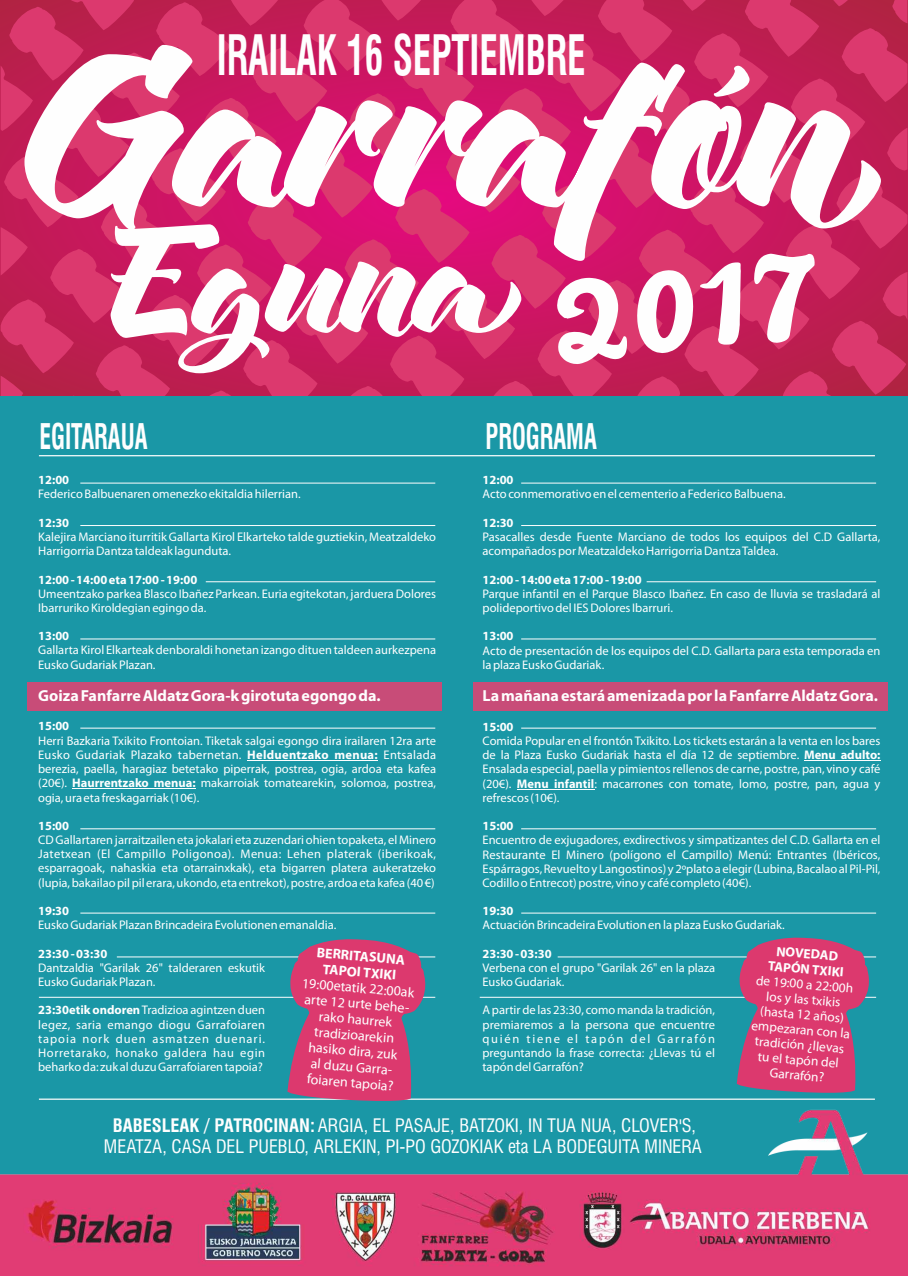
<style>
.page{position:relative;width:908px;height:1276px;background:#fff}
.page>*{position:absolute;margin:0;border:0;box-sizing:border-box;transform-origin:0 0}
.t1{font:156.2px "Pacifico";color:#fefefe}
.t2{font:700 condensed 54.2px "Swiss 721 BT";color:#fefefe;scale:.68 1}
.t3{font:700 condensed 34.4px "Swiss 721 BT";color:#fefefe;scale:.68 1}
.t4{font:condensed 18.1px/21.8px "Swiss 721 BT";color:#fefefe;text-align:center}
.t5{font:700 16px "Myriad Pro";color:#fefefe}
.t6{font:14px/15.8px "Myriad Pro";color:#fefefe;text-align:center}
.t7{font:700 14px/16px "Myriad Pro";color:#fefefe;text-align:center}
.t8{font:13.4px/15.2px "Myriad Pro";color:#fefefe;text-align:center}
.t9{font:700 13.4px/15.4px "Myriad Pro";color:#fefefe;text-align:center}
.t10{font:12.5px/14.1px "Myriad Pro";color:#fefefe}
.t11{font:700 12.5px "Myriad Pro";color:#fefefe}
.s1{font-weight:700}
</style>
<div class="page">
<svg style="left:1px;top:0;width:906px;height:396px;background:#ca275d"></svg>
<svg style="left:24px;top:45px;width:856px;height:216px"></svg>
<svg style="left:110px;top:224px;width:411px;height:149px"></svg>
<div style="left:0;top:396px;width:907px;height:788px;background:#1a97a6"></div>
<div style="left:473px;top:682px;width:414px;height:29px;background:#c84c78"></div>
<div style="left:27px;top:682px;width:414px;height:29px;background:#c84c78"></div>
<hr style="left:39px;top:455px;width:835px;height:1px;background:#fefefe">
<hr style="left:247px;top:760px;width:131px;height:1px;background:#fefefe">
<hr style="left:72px;top:788px;width:123px;height:1px;background:#fefefe">
<img style="left:0;top:1109px;width:907px;height:167px">
<hr style="left:39px;top:1098px;width:835px;height:1px;background:#fefefe">
<hr style="left:80px;top:482px;width:355px;height:1px;background:#fefefe">
<hr style="left:80px;top:525px;width:355px;height:1px;background:#fefefe">
<hr style="left:80px;top:638px;width:355px;height:1px;background:#fefefe">
<hr style="left:206px;top:581px;width:229px;height:1px;background:#fefefe">
<hr style="left:80px;top:727px;width:355px;height:1px;background:#fefefe">
<hr style="left:80px;top:828px;width:355px;height:1px;background:#fefefe">
<hr style="left:80px;top:912px;width:355px;height:1px;background:#fefefe">
<hr style="left:117px;top:956px;width:318px;height:1px;background:#fefefe">
<hr style="left:39px;top:996px;width:396px;height:1px;background:#fefefe">
<svg style="left:283px;top:939px;width:148px;height:162px"></svg>
<hr style="left:521px;top:482px;width:354px;height:1px;background:#fefefe">
<hr style="left:521px;top:525px;width:354px;height:1px;background:#fefefe">
<hr style="left:521px;top:638px;width:354px;height:1px;background:#fefefe">
<hr style="left:646px;top:581px;width:229px;height:1px;background:#fefefe">
<hr style="left:521px;top:727px;width:354px;height:1px;background:#fefefe">
<hr style="left:521px;top:828px;width:354px;height:1px;background:#fefefe">
<hr style="left:521px;top:912px;width:354px;height:1px;background:#fefefe">
<hr style="left:557px;top:956px;width:318px;height:1px;background:#fefefe">
<hr style="left:479px;top:996px;width:396px;height:1px;background:#fefefe">
<hr style="left:803px;top:760px;width:77px;height:1px;background:#fefefe">
<hr style="left:516px;top:788px;width:78px;height:1px;background:#fefefe">
<svg style="left:732px;top:937px;width:142px;height:156px"></svg>
<h2 class="t2" style="left:217px;top:34px;width:543px">IRAILAK 16 SEPTIEMBRE</h2>
<h1 class="t1" style="left:541px;top:221px;width:246px;rotate:-7deg">2017</h1>
<h3 class="t3" style="left:39px;top:423px;width:160px">EGITARAUA</h3>
<h3 class="t3" style="left:485px;top:423px;width:165px">PROGRAMA</h3>
<p class="t11" style="left:38px;top:475px;width:32px">12:00</p>
<p class="t10" style="left:38px;top:488px;width:264px">Federico Balbuenaren omenezko ekitaldia hilerrian.</p>
<p class="t11" style="left:38px;top:517px;width:32px">12:30</p>
<p class="t10" style="left:38px;top:531px;width:399px">Kalejira Marciano iturritik Gallarta Kirol Elkarteko talde guztiekin, Meatzaldeko<br>Harrigorria Dantza taldeak lagunduta.</p>
<p class="t11" style="left:38px;top:574px;width:160px">12:00 - 14:00 eta 17:00 - 19:00</p>
<p class="t10" style="left:38px;top:587px;width:399px">Umeentzako parkea Blasco Ibañez Parkean. Euria egitekotan, jarduera Dolores<br>Ibarruriko Kiroldegian egingo da.</p>
<p class="t11" style="left:38px;top:631px;width:32px">13:00</p>
<p class="t10" style="left:38px;top:644px;width:399px">Gallarta Kirol Elkarteak denboraldi honetan izango dituen taldeen aurkezpena<br>Eusko Gudariak Plazan.</p>
<p class="t5" style="left:38px;top:689px;width:344px">Goiza Fanfarre Aldatz Gora-k girotuta egongo da.</p>
<p class="t11" style="left:38px;top:721px;width:32px">15:00</p>
<p class="t10" style="left:38px;top:734px;width:399px;text-align:justify">Herri Bazkaria Txikito Frontoian. Tiketak salgai egongo dira irailaren 12ra arte Eusko Gudariak Plazako tabernetan. <span class="s1">Helduentzako menua:</span> Entsalada berezia, paella, haragiaz betetako piperrak, postrea, ogia, ardoa eta kafea (20€). <span class="s1">Haurrentzako menua:</span> makarroiak tomatearekin, solomoa, postrea, ogia, ura eta freskagarriak (10€).</p>
<p class="t11" style="left:38px;top:820px;width:32px">15:00</p>
<p class="t10" style="left:38px;top:834px;width:399px;text-align:justify">CD Gallartaren jarraitzailen eta jokalari eta zuzendari ohien topaketa, el Minero Jatetxean (El Campillo Poligonoa). Menua: Lehen platerak (iberikoak, esparragoak, nahaskia eta otarrainxkak), eta bigarren platera aukeratzeko (lupia, bakailao pil pil erara, ukondo, eta entrekot), postre, ardoa eta kafea (40 €)</p>
<p class="t11" style="left:38px;top:905px;width:32px">19:30</p>
<p class="t10" style="left:38px;top:919px;width:300px">Eusko Gudariak Plazan Brincadeira Evolutionen emanaldia.</p>
<p class="t11" style="left:38px;top:948px;width:71px">23:30 - 03:30</p>
<p class="t10" style="left:38px;top:961px;width:228px">Dantzaldia "Garilak 26" talderaren eskutik<br>Eusko Gudariak Plazan.</p>
<p class="t10" style="left:38px;top:1004px;width:228px;text-align:justify"><span class="s1">23:30etik ondoren</span>Tradizioa agintzen duen legez, saria emango diogu Garrafoiaren tapoia nork duen asmatzen duenari.<br>Horretarako, honako galdera hau egin beharko da: zuk al duzu Garrafoiaren tapoia?</p>
<p class="t11" style="left:482px;top:475px;width:32px">12:00</p>
<p class="t10" style="left:482px;top:488px;width:304px">Acto conmemorativo en el cementerio a Federico Balbuena.</p>
<p class="t11" style="left:482px;top:517px;width:32px">12:30</p>
<p class="t10" style="left:482px;top:531px;width:399px">Pasacalles desde Fuente Marciano de todos los equipos del C.D Gallarta, acompañados por Meatzaldeko Harrigorria Dantza Taldea.</p>
<p class="t11" style="left:482px;top:574px;width:160px">12:00 - 14:00 eta 17:00 - 19:00</p>
<p class="t10" style="left:482px;top:588px;width:399px">Parque infantil en el Parque Blasco Ibañez. En caso de lluvia se trasladará al polideportivo del IES Dolores Ibarruri.</p>
<p class="t11" style="left:482px;top:631px;width:33px">13:00</p>
<p class="t10" style="left:482px;top:644px;width:399px">Acto de presentación de los equipos del C.D. Gallarta para esta temporada en la plaza Eusko Gudariak.</p>
<p class="t5" style="left:482px;top:689px;width:396px">La mañana estará amenizada por la Fanfarre Aldatz Gora.</p>
<p class="t11" style="left:482px;top:721px;width:32px">15:00</p>
<p class="t10" style="left:482px;top:734px;width:399px;text-align:justify">Comida Popular en el frontón Txikito. Los tickets estarán a la venta en los bares de la Plaza Eusko Gudariak hasta el día 12 de septiembre. <span class="s1">Menu adulto:<br></span>Ensalada especial, paella y pimientos rellenos de carne, postre, pan, vino y café (20€). <span class="s1">Menu infantil</span>: macarrones con tomate, lomo, postre, pan, agua y refrescos (10€).</p>
<p class="t11" style="left:482px;top:821px;width:33px">15:00</p>
<p class="t10" style="left:482px;top:834px;width:399px;text-align:justify">Encuentro de exjugadores, exdirectivos y simpatizantes del C.D. Gallarta en el Restaurante El Minero (polígono el Campillo) Menú: Entrantes (Ibéricos, Espárragos, Revuelto y Langostinos) y 2ºplato a elegir (Lubina, Bacalao al Pil-Pil, Codillo o Entrecot) postre, vino y café completo (40€).</p>
<p class="t11" style="left:482px;top:906px;width:32px">19:30</p>
<p class="t10" style="left:482px;top:919px;width:303px">Actuación Brincadeira Evolution en la plaza Eusko Gudariak.</p>
<p class="t11" style="left:482px;top:948px;width:71px">23:30 - 03:30</p>
<p class="t10" style="left:482px;top:962px;width:234px">Verbena con el grupo "Garilak 26" en la plaza<br>Eusko Gudariak.</p>
<p class="t10" style="left:482px;top:1004px;width:234px;text-align:justify">A partir de las 23:30, como manda la tradición, premiaremos a la persona que encuentre quién tiene el tapón del Garrafón preguntando la frase correcta: ¿Llevas tú el tapón del Garrafón?</p>
<p class="t9" style="left:769px;top:944px;width:77px;rotate:5deg">NOVEDAD<br>TAPÓN TXIKI</p>
<p class="t8" style="left:755px;top:973px;width:100px;rotate:5deg">de 19:00 a 22:00h los y las txikis (hasta 12 años) empezaran con la tradición ¿llevas tu el tapón del<br>Garrafón?</p>
<p class="t7" style="left:317px;top:945px;width:90px;rotate:5deg">BERRITASUNA<br>TAPOI TXIKI</p>
<p class="t6" style="left:303px;top:976px;width:120px;rotate:5deg">19:00etatik 22:00ak arte 12 urte behe&shy;rako haurrek tradizioarekin hasiko dira, zuk<br>al duzu Garra&shy;foiaren tapoia?</p>
<h3 class="t4" style="left:104px;top:1116px;width:599px"><span class="s1">BABESLEAK / PATROCINAN:</span> ARGIA, EL PASAJE, BATZOKI, IN TUA NUA, CLOVER'S,<br>MEATZA, CASA DEL PUEBLO, ARLEKIN, PI-PO GOZOKIAK eta LA BODEGUITA MINERA</h3>
</div>
